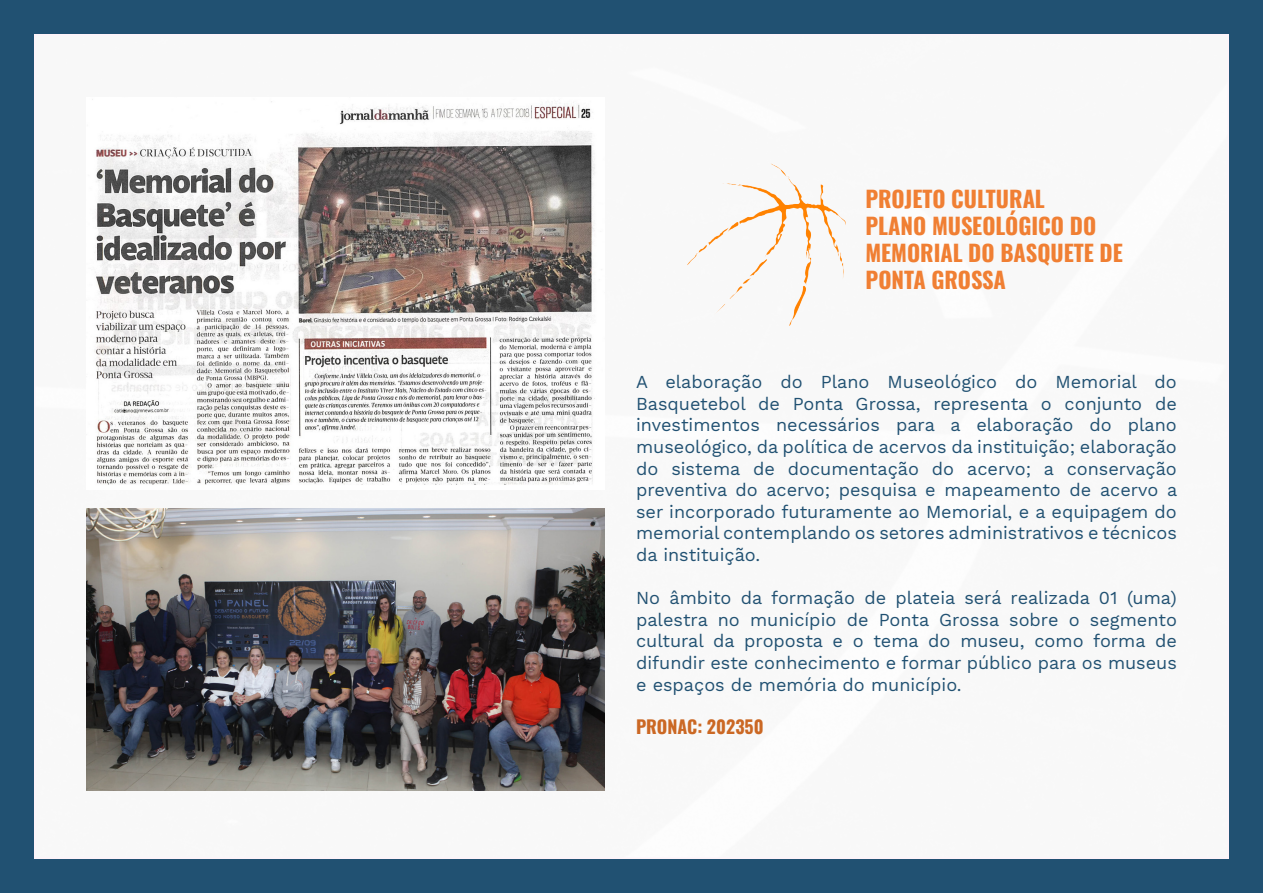
<style>
.page{position:relative;width:1263px;height:893px;background:#215172}
.page>*{position:absolute;margin:0;border:0;box-sizing:border-box;transform-origin:0 0}
.t1{font:700 22.5px/27px "Oswald";color:#f07f33}
.t2{font:18px/21.6px "Work Sans";color:#215172;text-align:justify}
.t3{font:700 18px "Oswald";color:#cb6824}
</style>
<div class="page">
<div style="left:37px;top:37px;width:1189px;height:819px;background:#f8f8f8"></div>
<img style="left:86px;top:98px;width:519px;height:391px">
<img style="left:86px;top:508px;width:519px;height:283px">
<img style="left:688px;top:153px;width:158px;height:176px">
<p class="t1" style="left:866px;top:183px;width:181px">PROJETO CULTURAL</p>
<p class="t1" style="left:866px;top:210px;width:259px">PLANO MUSEOLÓGICO DO<br>MEMORIAL DO BASQUETE DE</p>
<p class="t1" style="left:866px;top:264px;width:142px">PONTA GROSSA</p>
<p class="t2" style="left:636px;top:372px;width:543px">A elaboração do Plano Museológico do Memorial do Basquetebol de Ponta Grossa, representa o conjunto de investimentos necessários para a elaboração do plano museológico, da política de acervos da instituição; elaboração do sistema de documentação do acervo; a conservação preventiva do acervo; pesquisa e mapeamento de acervo a ser incorporado futuramente ao Memorial, e a equipagem do memorial contemplando os setores administrativos e técnicos da instituição.</p>
<p class="t2" style="left:636px;top:588px;width:542px">No âmbito da formação de plateia será realizada 01 (uma) palestra no município de Ponta Grossa sobre o segmento cultural da proposta e o tema do museu, como forma de difundir este conhecimento e formar público para os museus e espaços de memória do município.</p>
<p class="t3" style="left:636px;top:710px;width:129px">PRONAC: 202350</p>
</div>
